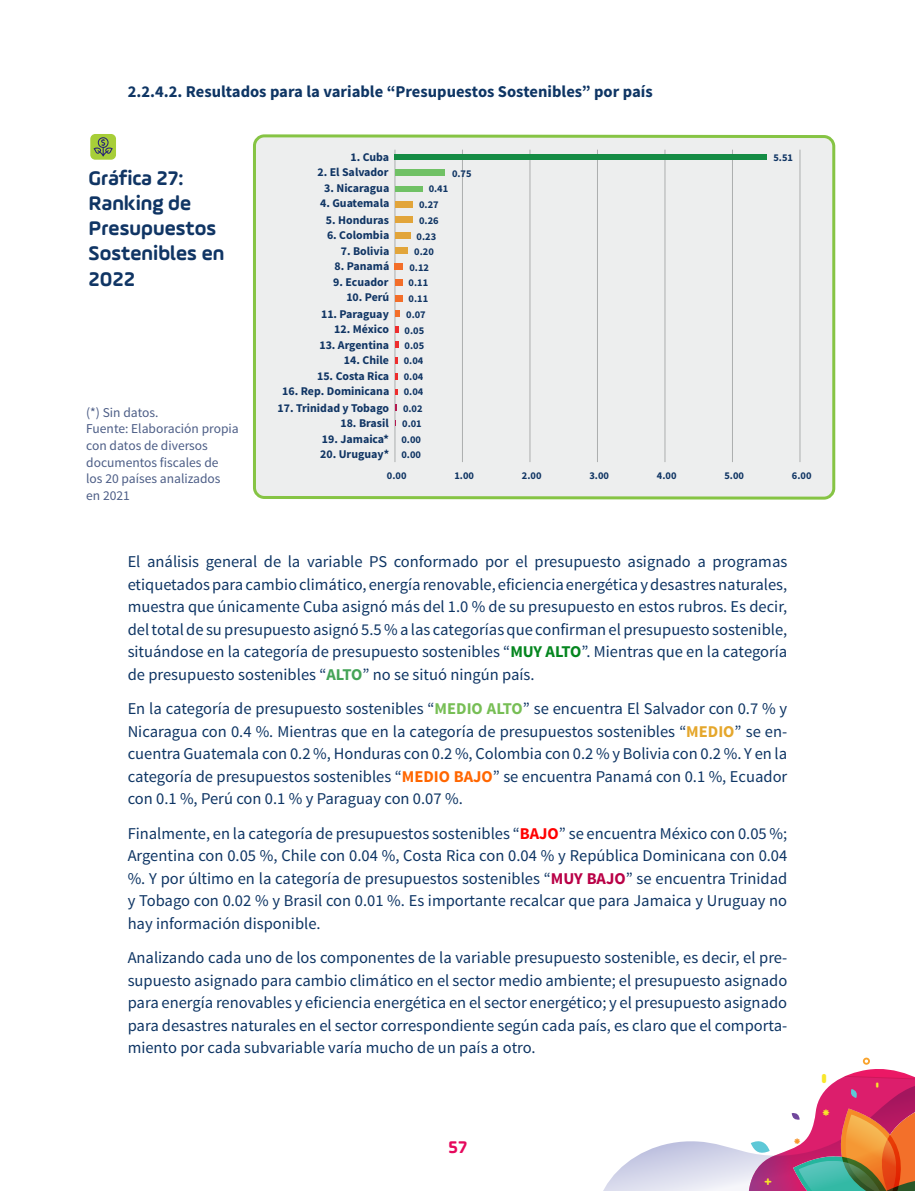
<style>
.page{position:relative;width:915px;height:1191px;background:#fff}
.page>*{position:absolute;margin:0;border:0;box-sizing:border-box;transform-origin:0 0}
.t1{font:700 21px/25.2px "Ample Soft Pro";color:#103564}
.t2{font:700 18px "Ample Soft Pro";color:#e5085c}
.PIE_GRAFICAS{font:16.5px/22.5px "Source Sans Pro";color:#0e3564;text-align:justify}
.PIE_GRAFICAS-2{font:700 16.5px "Source Sans Pro";color:#0e3564}
.PIE_GRAFICAS-3{font:13.5px/16.5px "Source Sans Pro";color:#4c5d86}
.t3{font:700 11.85px "Source Sans Pro";color:#103564}
.t4{font:700 10.35px "Source Sans Pro";color:#103564}
.s1{font-weight:700;color:#05861f}
.s2{font-weight:700;color:#45a458}
.s3{font-weight:700;color:#77be55}
.s4{font-weight:700;color:#e5a72c}
.s5{font-weight:700;color:#f60}
.s6{font-weight:700;color:#f00}
.s7{font-weight:700;color:#b90046}
</style>
<div class="page">
<div style="left:253px;top:134px;width:583px;height:366px;background:#edeeee"></div>
<hr style="left:799px;top:150px;width:1px;height:312px;background:#acaeae">
<hr style="left:394px;top:150px;width:1px;height:312px;background:#acaeae">
<hr style="left:462px;top:150px;width:1px;height:312px;background:#acaeae">
<hr style="left:529px;top:150px;width:1px;height:312px;background:#acaeae">
<hr style="left:597px;top:150px;width:1px;height:312px;background:#acaeae">
<hr style="left:664px;top:150px;width:1px;height:312px;background:#acaeae">
<hr style="left:731px;top:150px;width:1px;height:312px;background:#acaeae">
<div style="left:395px;top:154px;width:371px;height:6px;background:#148c44"></div>
<div style="left:395px;top:170px;width:49px;height:6px;background:#70c165"></div>
<div style="left:395px;top:186px;width:27px;height:5px;background:#70c165"></div>
<div style="left:395px;top:201px;width:17px;height:6px;background:#e2a53a"></div>
<div style="left:395px;top:216px;width:17px;height:7px;background:#e2a53a"></div>
<div style="left:395px;top:232px;width:15px;height:7px;background:#e2a53a"></div>
<div style="left:395px;top:248px;width:12px;height:6px;background:#e2a53a"></div>
<div style="left:395px;top:264px;width:8px;height:6px;background:#f36e29"></div>
<div style="left:395px;top:279px;width:7px;height:6px;background:#f36e29"></div>
<div style="left:395px;top:295px;width:7px;height:6px;background:#f36e29"></div>
<svg style="left:395px;top:310px;width:4px;height:7px"></svg>
<svg style="left:395px;top:326px;width:3px;height:7px"></svg>
<svg style="left:395px;top:341px;width:3px;height:7px"></svg>
<svg style="left:395px;top:358px;width:2px;height:6px"></svg>
<svg style="left:395px;top:373px;width:2px;height:6px"></svg>
<div style="left:90px;top:134px;width:26px;height:26px;background:#a7ce38;border-radius:5px"></div>
<svg style="left:93px;top:137px;width:20px;height:19px"></svg>
<svg style="left:603px;top:1057px;width:311px;height:134px"></svg>
<p class="PIE_GRAFICAS-2" style="left:128px;top:81px;width:526px">2.2.4.2. Resultados para la variable “Presupuestos Sostenibles” por país</p>
<p class="t1" style="left:89px;top:164px;width:137px">Gráfica 27:<br>Ranking de<br>Presupuestos<br>Sostenibles en<br>2022</p>
<p class="PIE_GRAFICAS-3" style="left:86px;top:404px;width:154px">(*) Sin datos.<br>Fuente: Elaboración propia con datos de diversos documentos fiscales de<br>los 20 países analizados<br>en 2021</p>
<p class="t3" style="left:350px;top:149px;width:40px">1. Cuba</p>
<p class="t3" style="left:317px;top:165px;width:73px">2. El Salvador</p>
<p class="t3" style="left:324px;top:181px;width:67px">3. Nicaragua</p>
<p class="t3" style="left:320px;top:196px;width:71px">4. Guatemala</p>
<p class="t3" style="left:326px;top:212px;width:65px">5. Honduras</p>
<p class="t3" style="left:327px;top:227px;width:64px">6. Colombia</p>
<p class="t3" style="left:341px;top:243px;width:50px">7. Bolivia</p>
<p class="t3" style="left:334px;top:259px;width:56px">8. Panamá</p>
<p class="t3" style="left:333px;top:275px;width:57px">9. Ecuador</p>
<p class="t3" style="left:346px;top:290px;width:44px">10. Perú</p>
<p class="t3" style="left:321px;top:306px;width:69px">11. Paraguay</p>
<p class="t3" style="left:334px;top:321px;width:56px">12. México</p>
<p class="t3" style="left:319px;top:337px;width:71px">13. Argentina</p>
<p class="t3" style="left:344px;top:352px;width:47px">14. Chile</p>
<p class="t3" style="left:317px;top:368px;width:74px">15. Costa Rica</p>
<p class="t3" style="left:282px;top:384px;width:109px">16. Rep. Dominicana</p>
<p class="t3" style="left:277px;top:400px;width:113px">17. Trinidad y Tobago</p>
<p class="t3" style="left:340px;top:415px;width:50px">18. Brasil</p>
<p class="t3" style="left:322px;top:431px;width:69px">19. Jamaica*</p>
<p class="t3" style="left:320px;top:446px;width:70px">20. Uruguay*</p>
<p class="t4" style="left:773px;top:151px;width:21px">5.51</p>
<p class="t4" style="left:452px;top:167px;width:21px">0.75</p>
<p class="t4" style="left:428px;top:182px;width:21px">0.41</p>
<p class="t4" style="left:419px;top:198px;width:21px">0.27</p>
<p class="t4" style="left:419px;top:213px;width:21px">0.26</p>
<p class="t4" style="left:416px;top:229px;width:21px">0.23</p>
<p class="t4" style="left:414px;top:245px;width:21px">0.20</p>
<p class="t4" style="left:409px;top:261px;width:21px">0.12</p>
<p class="t4" style="left:408px;top:276px;width:21px">0.11</p>
<p class="t4" style="left:408px;top:292px;width:21px">0.11</p>
<p class="t4" style="left:406px;top:307px;width:21px">0.07</p>
<p class="t4" style="left:404px;top:323px;width:21px">0.05</p>
<p class="t4" style="left:404px;top:339px;width:21px">0.05</p>
<p class="t4" style="left:403px;top:354px;width:21px">0.04</p>
<p class="t4" style="left:403px;top:370px;width:21px">0.04</p>
<p class="t4" style="left:403px;top:385px;width:21px">0.04</p>
<p class="t4" style="left:403px;top:401px;width:21px">0.02</p>
<p class="t4" style="left:402px;top:417px;width:21px">0.01</p>
<p class="t4" style="left:401px;top:433px;width:21px">0.00</p>
<p class="t4" style="left:401px;top:448px;width:21px">0.00</p>
<p class="t4" style="left:387px;top:469px;width:21px">0.00</p>
<p class="t4" style="left:454px;top:469px;width:21px">1.00</p>
<p class="t4" style="left:521px;top:469px;width:21px">2.00</p>
<p class="t4" style="left:589px;top:469px;width:21px">3.00</p>
<p class="t4" style="left:656px;top:469px;width:21px">4.00</p>
<p class="t4" style="left:724px;top:469px;width:21px">5.00</p>
<p class="t4" style="left:791px;top:469px;width:21px">6.00</p>
<p class="PIE_GRAFICAS" style="left:128px;top:551px;width:661px">El análisis general de la variable PS conformado por el presupuesto asignado a programas etiquetados para cambio climático, energía renovable, eficiencia energética y desastres naturales, muestra que únicamente Cuba asignó más del 1.0 % de su presupuesto en estos rubros. Es decir, del total de su presupuesto asignó 5.5 % a las categorías que confirman el presupuesto sostenible, situándose en la categoría de presupuesto sostenibles “<span class="s1">MUY ALTO</span>”. Mientras que en la categoría de presupuesto sostenibles “<span class="s2">ALTO</span>” no se situó ningún país.</p>
<p class="PIE_GRAFICAS" style="left:128px;top:698px;width:661px">En la categoría de presupuesto sostenibles “<span class="s3">MEDIO ALTO</span>” se encuentra El Salvador con 0.7 % y Nicaragua con 0.4 %. Mientras que en la categoría de presupuestos sostenibles “<span class="s4">MEDIO</span>” se en&shy;cuentra Guatemala con 0.2 %, Honduras con 0.2 %, Colombia con 0.2 % y Bolivia con 0.2 %. Y en la categoría de presupuestos sostenibles “<span class="s5">MEDIO BAJO</span>” se encuentra Panamá con 0.1 %, Ecuador con 0.1 %, Perú con 0.1 % y Paraguay con 0.07 %.</p>
<p class="PIE_GRAFICAS" style="left:128px;top:822px;width:661px">Finalmente, en la categoría de presupuestos sostenibles “<span class="s6">BAJO</span>” se encuentra México con 0.05 %; Argentina con 0.05 %, Chile con 0.04 %, Costa Rica con 0.04 % y República Dominicana con 0.04 %. Y por último en la categoría de presupuestos sostenibles “<span class="s7">MUY BAJO</span>” se encuentra Trinidad y Tobago con 0.02 % y Brasil con 0.01 %. Es importante recalcar que para Jamaica y Uruguay no hay información disponible.</p>
<p class="PIE_GRAFICAS" style="left:128px;top:946px;width:661px">Analizando cada uno de los componentes de la variable presupuesto sostenible, es decir, el pre&shy;supuesto asignado para cambio climático en el sector medio ambiente; el presupuesto asignado para energía renovables y eficiencia energética en el sector energético; y el presupuesto asignado para desastres naturales en el sector correspondiente según cada país, es claro que el comporta&shy;miento por cada subvariable varía mucho de un país a otro.</p>
<p class="t2" style="left:447px;top:1134px;width:21px">57</p>
</div>
